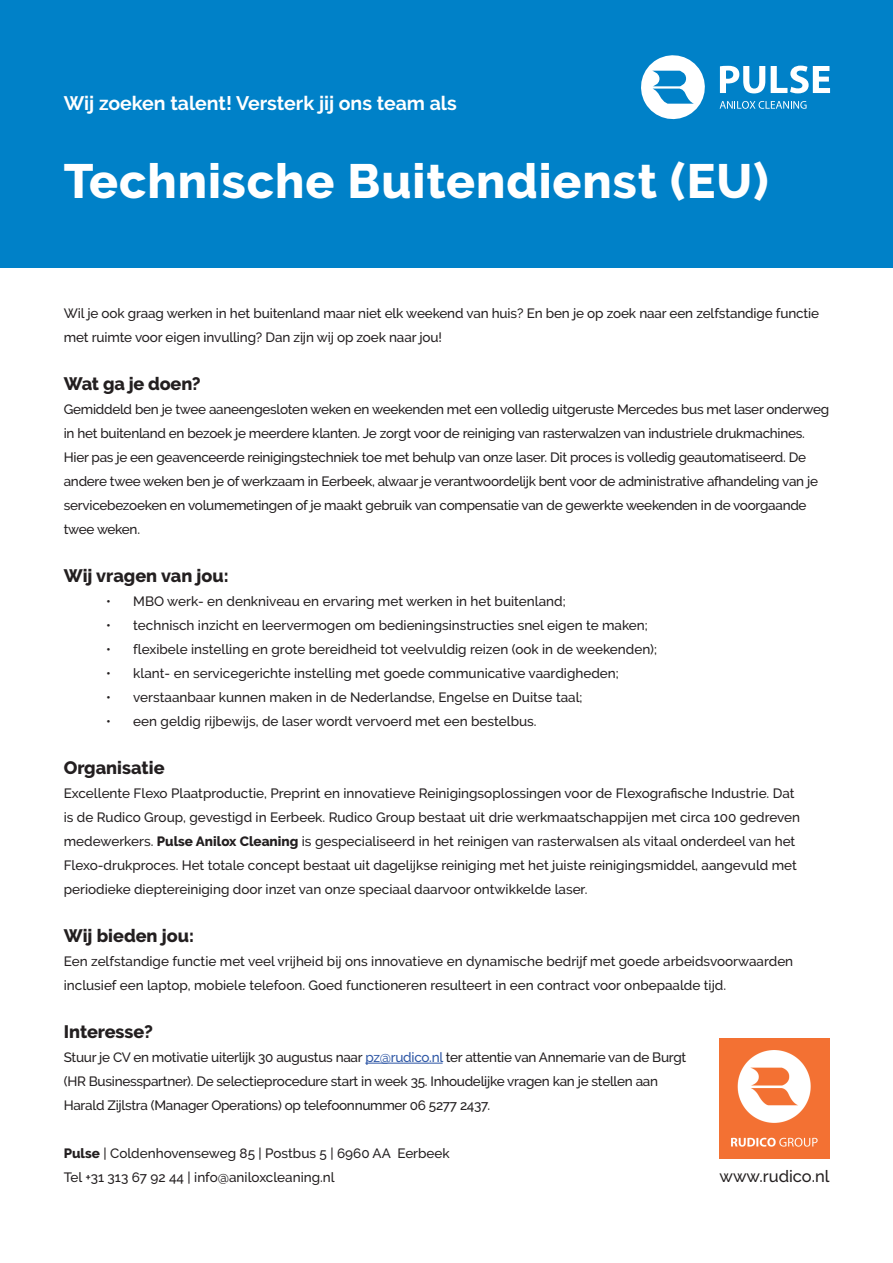
<style>
.page{position:relative;width:893px;height:1263px;background:#fff}
.page>*{position:absolute;margin:0;border:0;box-sizing:border-box;transform-origin:0 0}
.t1{font:800 48px "Raleway";letter-spacing:.02em;color:#fff}
.t2{font:700 19.5px "Raleway";color:#fff}
.t3{font:800 18px "Raleway";color:#231f20}
.t4{font:500 16.5px "Raleway";color:#231f20}
.t5{font:500 13.5px/24px "Raleway";letter-spacing:-.01em;color:#231f20}
.s1{font-weight:800}
.s2{color:#2d56a5}
</style>
<div class="page">
<div style="left:0;top:0;width:893px;height:268px;background:#0081c8"></div>
<svg style="left:641px;top:55px;width:64px;height:65px"></svg>
<svg style="left:720px;top:66px;width:45px;height:27px"></svg>
<svg style="left:771px;top:66px;width:59px;height:27px"></svg>
<svg style="left:720px;top:101px;width:86px;height:8px"></svg>
<img style="left:719px;top:1038px;width:110px;height:120px">
<hr style="left:365px;top:1063px;width:78px;height:1px;background:#2d56a5">
<h2 class="t2" style="left:64px;top:92px;width:394px">Wij zoeken talent! Versterk jij ons team als</h2>
<h1 class="t1" style="left:64px;top:154px;width:707px">Technische Buitendienst (EU)</h1>
<p class="t5" style="left:64px;top:301px;width:757px">Wil je ook graag werken in het buitenland maar niet elk weekend van huis? En ben je op zoek naar een zelfstandige functie met ruimte voor eigen invulling? Dan zijn wij op zoek naar jou!</p>
<h3 class="t3" style="left:64px;top:373px;width:138px">Wat ga je doen?</h3>
<p class="t5" style="left:64px;top:397px;width:767px">Gemiddeld ben je twee aaneengesloten weken en weekenden met een volledig uitgeruste Mercedes bus met laser onderweg in het buitenland en bezoek je meerdere klanten. Je zorgt voor de reiniging van rasterwalzen van industriele drukmachines.<br>Hier pas je een geavenceerde reinigingstechniek toe met behulp van onze laser. Dit proces is volledig geautomatiseerd. De andere twee weken ben je of werkzaam in Eerbeek, alwaar je verantwoordelijk bent voor de administrative afhandeling van je servicebezoeken en volumemetingen of je maakt gebruik van compensatie van de gewerkte weekenden in de voorgaande twee weken.</p>
<h3 class="t3" style="left:64px;top:565px;width:166px">Wij vragen van jou:</h3>
<p class="t5" style="left:106px;top:589px;width:461px">• MBO werk- en denkniveau en ervaring met werken in het buitenland;</p>
<p class="t5" style="left:106px;top:613px;width:543px">• technisch inzicht en leervermogen om bedieningsinstructies snel eigen te maken;</p>
<p class="t5" style="left:106px;top:637px;width:552px">• flexibele instelling en grote bereidheid tot veelvuldig reizen (ook in de weekenden);</p>
<p class="t5" style="left:106px;top:661px;width:514px">• klant- en servicegerichte instelling met goede communicative vaardigheden;</p>
<p class="t5" style="left:106px;top:685px;width:478px">• verstaanbaar kunnen maken in de Nederlandse, Engelse en Duitse taal;</p>
<p class="t5" style="left:106px;top:709px;width:432px">• een geldig rijbewijs, de laser wordt vervoerd met een bestelbus.</p>
<h3 class="t3" style="left:64px;top:757px;width:102px">Organisatie</h3>
<p class="t5" style="left:64px;top:781px;width:738px">Excellente Flexo Plaatproductie, Preprint en innovatieve Reinigingsoplossingen voor de Flexografische Industrie. Dat is de Rudico Group, gevestigd in Eerbeek. Rudico Group bestaat uit drie werkmaatschappijen met circa 100 gedreven medewerkers. <span class="s1">Pulse Anilox Cleaning</span> is gespecialiseerd in het reinigen van rasterwalsen als vitaal onderdeel van het Flexo-drukproces. Het totale concept bestaat uit dagelijkse reiniging met het juiste reinigingsmiddel, aangevuld met periodieke dieptereiniging door inzet van onze speciaal daarvoor ontwikkelde laser.</p>
<h3 class="t3" style="left:64px;top:925px;width:132px">Wij bieden jou:</h3>
<p class="t5" style="left:64px;top:949px;width:731px">Een zelfstandige functie met veel vrijheid bij ons innovatieve en dynamische bedrijf met goede arbeidsvoorwaarden inclusief een laptop, mobiele telefoon. Goed functioneren resulteert in een contract voor onbepaalde tijd.</p>
<h3 class="t3" style="left:64px;top:1021px;width:91px">Interesse?</h3>
<p class="t5" style="left:64px;top:1045px;width:624px">Stuur je CV en motivatie uiterlijk 30 augustus naar <span class="s2">pz@rudico.nl</span> ter attentie van Annemarie van de Burgt (HR Businesspartner). De selectieprocedure start in week 35. Inhoudelijke vragen kan je stellen aan<br>Harald Zijlstra (Manager Operations) op telefoonnummer 06 5277 2437.</p>
<p class="t5" style="left:64px;top:1141px;width:388px"><span class="s1">Pulse</span> | Coldenhovenseweg 85 | Postbus 5 | 6960 AA Eerbeek<br>Tel +31 313 67 92 44 | info@aniloxcleaning.nl</p>
<p class="t4" style="left:719px;top:1167px;width:112px">www.rudico.nl</p>
</div>
